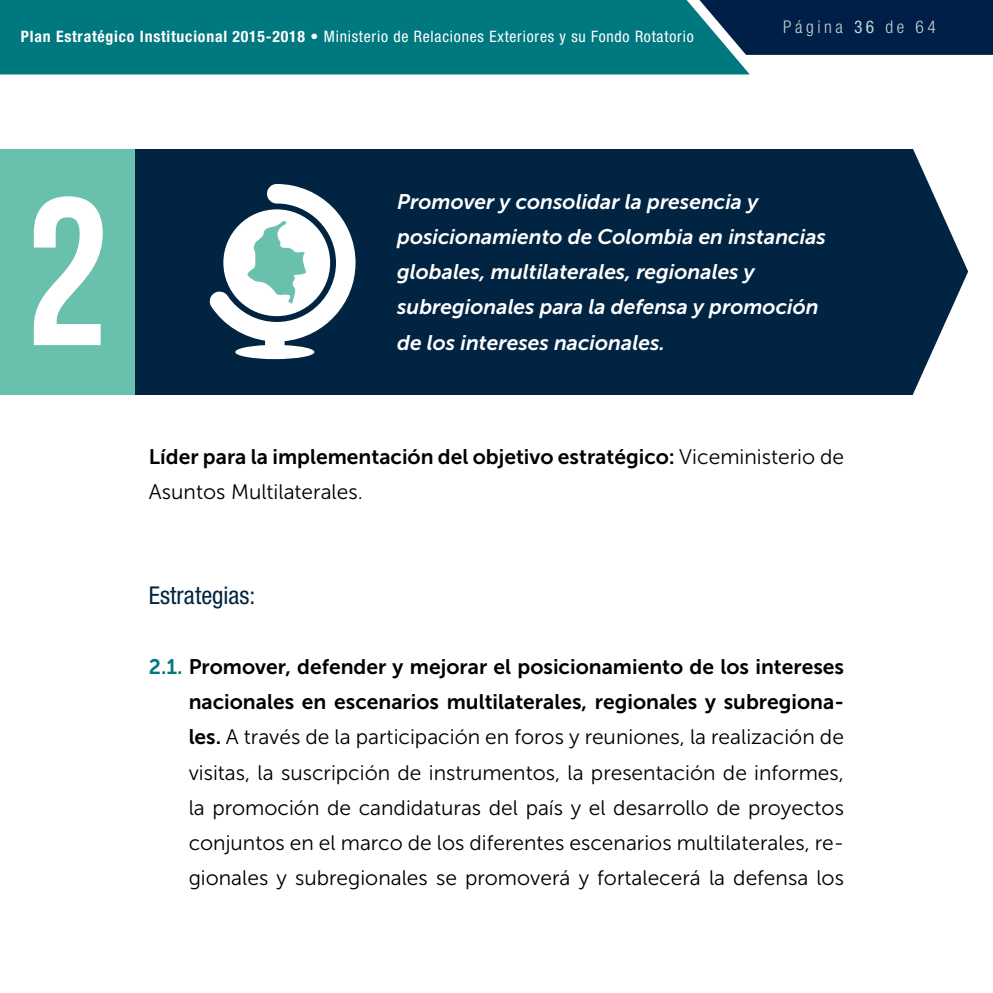
<style>
.page{position:relative;width:993px;height:993px;background:#fff}
.page>*{position:absolute;margin:0;border:0;box-sizing:border-box;transform-origin:0 0}
.t1{font:210px "Bebas Neue";color:#fff}
.t2{font:condensed 24.5px "Helvetica Neue LT Std";color:#002442}
.t3{font:21px/35px "Museo Sans 300";color:#000;text-align:justify}
.t4{font:21px/35px "Museo Sans 700";color:#000;text-align:right}
.t5{font:italic 21px/35px "Museo Sans 700";color:#fff}
.t6{font:300 condensed 17.5px "Helvetica Neue LT Std";letter-spacing:.2em;color:#c5d2d6}
.t7{font:condensed 15.75px "Helvetica Neue LT Std";letter-spacing:.05em;color:#fff}
.s1{font-weight:700}
.s2{font-weight:400}
.s3{font-family:"Museo Sans 300"}
.s4{color:#007880}
.s5{font-family:"Museo Sans 700"}
</style>
<div class="page">
<div style="left:749px;top:0;width:243px;height:55px;background:#001f47"></div>
<div style="left:0;top:0;width:749px;height:74px;background:#007880"></div>
<div style="left:0;top:149px;width:992px;height:245px;background:#002442"></div>
<svg style="left:209px;top:184px;width:146px;height:175px"></svg>
<div style="left:0;top:149px;width:134px;height:245px;background:#69c0ac"></div>
<svg style="left:908px;top:149px;width:84px;height:246px"></svg>
<p class="t7" style="left:21px;top:28px;width:674px"><span class="s1">Plan Estratégico Institucional 2015-2018</span> • Ministerio de Relaciones Exteriores y su Fondo Rotatorio</p>
<p class="t6" style="left:783px;top:17px;width:154px">Página <span class="s2">36</span> de 64</p>
<h1 class="t1" style="left:25px;top:156px;width:85px">2</h1>
<p class="t5" style="left:397px;top:184px;width:430px">Promover y consolidar la presencia y posicionamiento de Colombia en instancias globales, multilaterales, regionales y subregionales para la defensa y promoción</p>
<p class="t5" style="left:397px;top:324px;width:269px">de los intereses nacionales.</p>
<p class="t4" style="left:149px;top:439px;width:696px">Líder para la implementación del objetivo estratégico: <span class="s3">Viceministerio de</span></p>
<p class="t3" style="left:149px;top:474px;width:215px">Asuntos Multilaterales.</p>
<p class="t2" style="left:149px;top:581px;width:108px">Estrategias:</p>
<p class="t4" style="left:149px;top:649px;width:696px"><span class="s4">2.1.</span> Promover, defender y mejorar el posicionamiento de los intereses nacionales en escenarios multilaterales, regionales y subregiona-</p>
<p class="t3" style="left:189px;top:719px;width:656px"><span class="s5">les.</span> A través de la participación en foros y reuniones, la realización de visitas, la suscripción de instrumentos, la presentación de informes, la promoción de candidaturas del país y el desarrollo de proyectos conjuntos en el marco de los diferentes escenarios multilaterales, re&shy;gionales y subregionales se promoverá y fortalecerá la defensa los</p>
</div>
